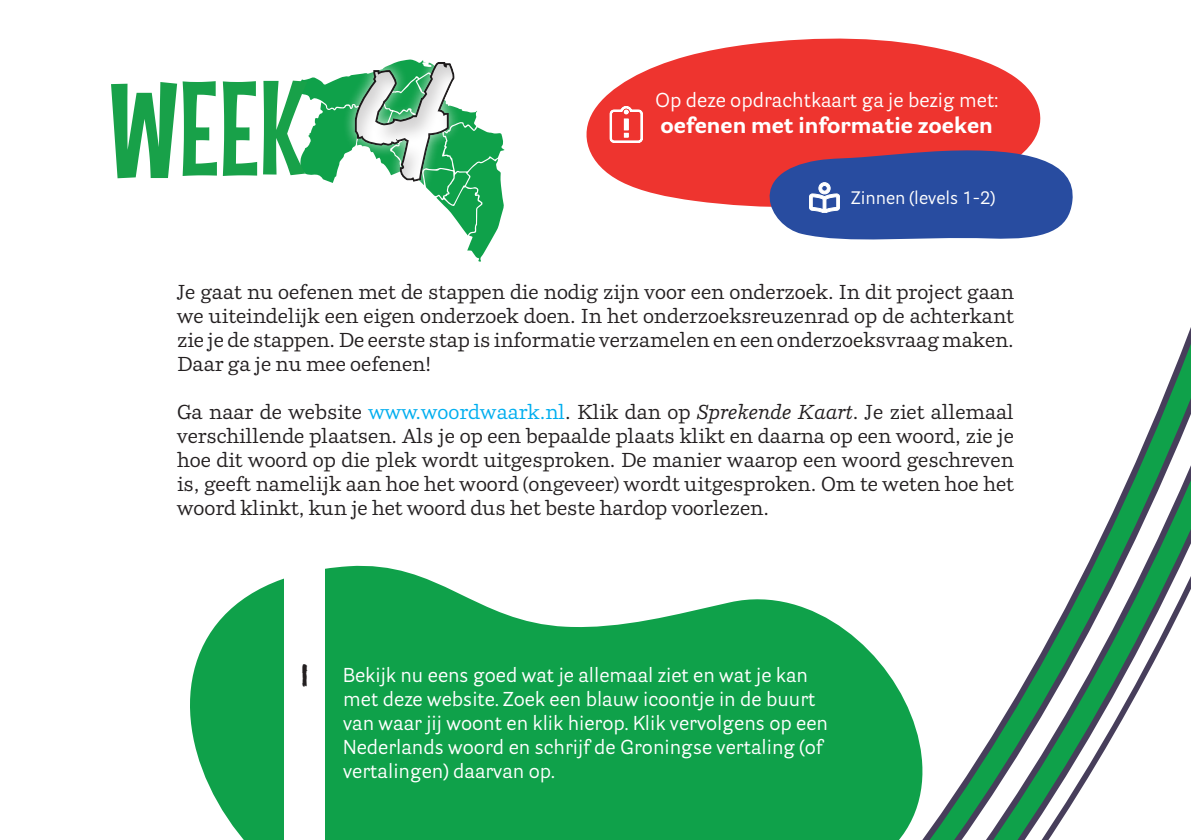
<style>
.page{position:relative;width:1191px;height:840px;background:#fff}
.page>*{position:absolute;margin:0;border:0;box-sizing:border-box;transform-origin:0 0}
.t1{font:134px "Mouse Memoirs";color:#18a149}
.t2{font:700 22px "Parry Grotesque";color:#fff}
.t3{font:20px/24px "Parry";color:#231f20;text-align:justify}
.t4{font:20px/24px "Parry Grotesque";color:#fff}
.t5{font:18px "Parry Grotesque";color:#fff}
.s1{font-family:"Hilhorsteva";font-size:202px;color:#fff}
.s2{color:#00aeef}
.s3{font-style:italic}
.s4{font-family:"Hilhorsteva";font-size:44px;color:#231f20}
</style>
<div class="page">
<svg style="left:1105px;top:480px;width:86px;height:48px"></svg>
<svg style="left:1082px;top:543px;width:109px;height:32px"></svg>
<svg style="left:1048px;top:588px;width:143px;height:251px"></svg>
<svg style="left:983px;top:61px;width:58px;height:86px;fill:#ee342f"></svg>
<div style="left:279px;top:0;width:704px;height:290px;background:#231f20;opacity:.2"></div>
<svg style="left:190px;top:565px;width:858px;height:274px;fill:#0fa14a"></svg>
<div style="left:284px;top:547px;width:41px;height:292px;background:#fff"></div>
<svg style="left:744px;top:147px;width:329px;height:97px;background:#61639f"></svg>
<h1 class="t1" style="left:109px;top:50px;width:354px">WEEK <span class="s1">4</span></h1>
<p class="t4" style="left:655px;top:87px;width:344px">Op deze opdrachtkaart ga je bezig met:</p>
<p class="t2" style="left:660px;top:111px;width:334px">oefenen met informatie zoeken</p>
<p class="t5" style="left:851px;top:187px;width:146px">Zinnen (levels 1-2)</p>
<p class="t3" style="left:177px;top:279px;width:838px">Je gaat nu oefenen met de stappen die nodig zijn voor een onderzoek. In dit project gaan we uiteindelijk een eigen onderzoek doen. In het onderzoeksreuzenrad op de achterkant zie je de stappen. De eerste stap is informatie verzamelen en een onderzoeksvraag maken.<br>Daar ga je nu mee oefenen!</p>
<p class="t3" style="left:177px;top:399px;width:838px">Ga naar de website <span class="s2">www.woordwaark.nl</span>. Klik dan op <span class="s3">Sprekende Kaart</span>. Je ziet allemaal verschillende plaatsen. Als je op een bepaalde plaats klikt en daarna op een woord, zie je hoe dit woord op die plek wordt uitgesproken. De manier waarop een woord geschreven is, geeft namelijk aan hoe het woord (ongeveer) wordt uitgesproken. Om te weten hoe het woord klinkt, kun je het woord dus het beste hardop voorlezen.</p>
<p class="t4" style="left:343px;top:661px;width:486px;text-indent:-46px"><span class="s4">1</span> Bekijk nu eens goed wat je allemaal ziet en wat je kan met deze website. Zoek een blauw icoontje in de buurt van waar jij woont en klik hierop. Klik vervolgens op een Nederlands woord en schrijf de Groningse vertaling (of vertalingen) daarvan op.</p>
</div>
